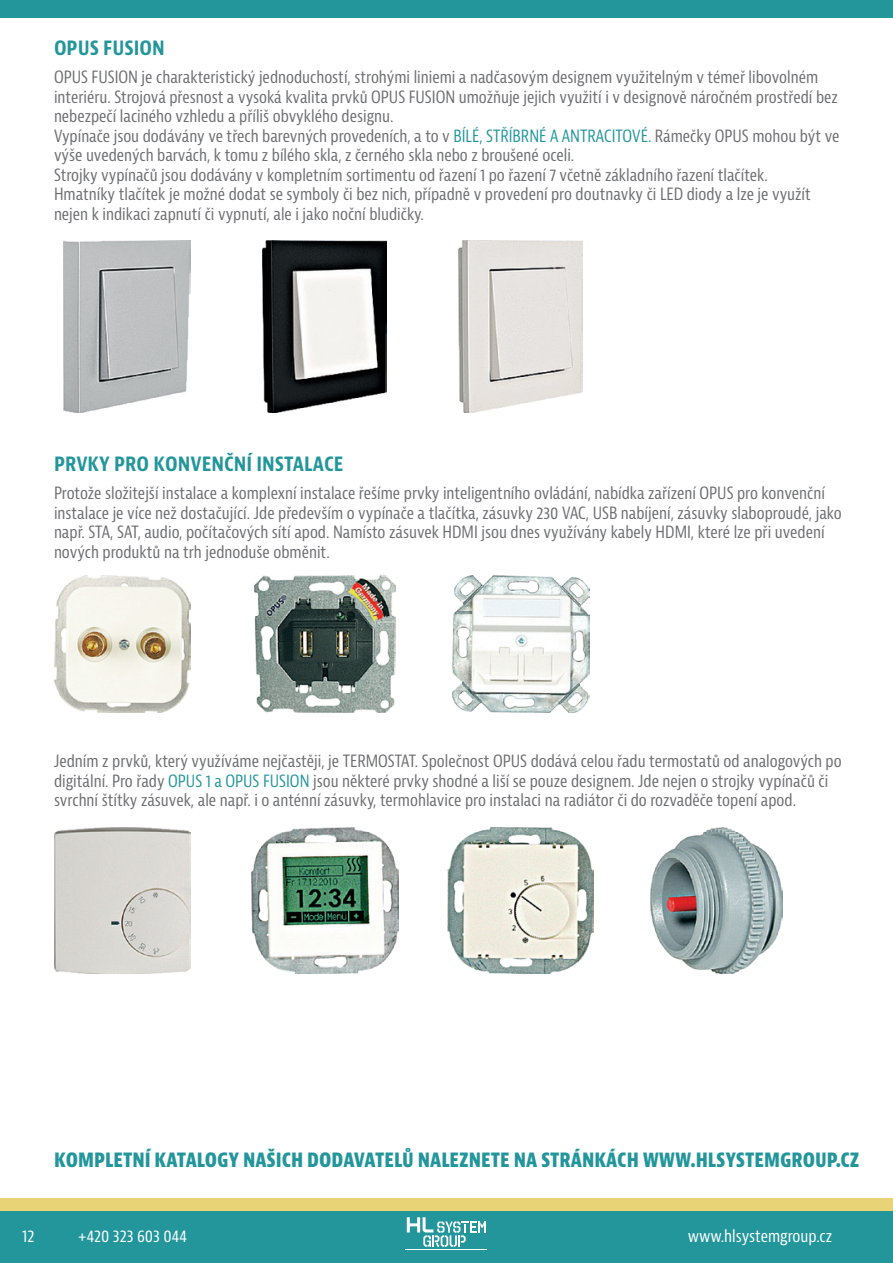
<style>
.page{position:relative;width:893px;height:1263px;background:#fff}
.page>*{position:absolute;margin:0;border:0;box-sizing:border-box;transform-origin:0 0}
.t1{font:700 condensed 21px "Bernina Sans";color:#22969b;scale:.95 1}
.t2{font:700 condensed 21px "Bernina Sans";color:#22969b}
.t3{font:condensed 16.5px/19.5px "Bernina Sans";color:#6c6d70}
.t4{font:condensed 16.5px "Bernina Sans";letter-spacing:-.005em;color:#fff}
.s1{color:#22969b}
</style>
<div class="page">
<div style="left:0;top:1211px;width:893px;height:52px;background:#22969b"></div>
<div style="left:0;top:0;width:893px;height:17px;background:#22969b"></div>
<div style="left:0;top:1198px;width:893px;height:13px;background:#e8d377"></div>
<hr style="left:406px;top:1249px;width:81px;height:1px;background:#fff">
<svg style="left:407px;top:1217px;width:79px;height:30px"></svg>
<img style="left:64px;top:240px;width:127px;height:172px">
<img style="left:459px;top:240px;width:123px;height:172px">
<img style="left:262px;top:240px;width:125px;height:172px">
<img style="left:54px;top:576px;width:137px;height:136px">
<img style="left:254px;top:576px;width:141px;height:136px">
<img style="left:452px;top:576px;width:137px;height:136px">
<img style="left:447px;top:827px;width:147px;height:147px">
<img style="left:650px;top:827px;width:133px;height:146px">
<img style="left:251px;top:827px;width:147px;height:147px">
<img style="left:54px;top:827px;width:137px;height:147px">
<p class="t2" style="left:54px;top:35px;width:112px">OPUS FUSION</p>
<p class="t3" style="left:54px;top:68px;width:787px">OPUS FUSION je charakteristický jednoduchostí, strohými liniemi a nadčasovým designem využitelným v témeř libovolném interiéru. Strojová přesnost a vysoká kvalita prvků OPUS FUSION umožňuje jejich využití i v designově náročném prostředí bez nebezpečí laciného vzhledu a příliš obvyklého designu.<br>Vypínače jsou dodávány ve třech barevných provedeních, a to v <span class="s1">BÍLÉ, STŘÍBRNÉ A ANTRACITOVÉ.</span> Rámečky OPUS mohou být ve výše uvedených barvách, k tomu z bílého skla, z černého skla nebo z broušené oceli.<br>Strojky vypínačů jsou dodávány v kompletním sortimentu od řazení 1 po řazení 7 včetně základního řazení tlačítek.<br>Hmatníky tlačítek je možné dodat se symboly či bez nich, případně v provedení pro doutnavky či LED diody a lze je využít nejen k indikaci zapnutí či vypnutí, ale i jako noční bludičky.</p>
<p class="t2" style="left:54px;top:450px;width:291px">PRVKY PRO KONVENČNÍ INSTALACE</p>
<p class="t3" style="left:54px;top:484px;width:789px">Protože složitejší instalace a komplexní instalace řešíme prvky inteligentního ovládání, nabídka zařízení OPUS pro konvenční instalace je více než dostačující. Jde především o vypínače a tlačítka, zásuvky 230 VAC, USB nabíjení, zásuvky slaboproudé, jako např. STA, SAT, audio, počítačových sítí apod. Namísto zásuvek HDMI jsou dnes využívány kabely HDMI, které lze při uvedení nových produktů na trh jednoduše obměnit.</p>
<p class="t3" style="left:54px;top:752px;width:789px">Jedním z prvků, který využíváme nejčastěji, je TERMOSTAT. Společnost OPUS dodává celou řadu termostatů od analogových po digitální. Pro řady <span class="s1">OPUS 1 a OPUS FUSION</span> jsou některé prvky shodné a liší se pouze designem. Jde nejen o strojky vypínačů či svrchní štítky zásuvek, ale např. i o anténní zásuvky, termohlavice pro instalaci na radiátor či do rozvaděče topení apod.</p>
<p class="t1" style="left:54px;top:1147px;width:849px">KOMPLETNÍ KATALOGY NAŠICH DODAVATELŮ NALEZNETE NA STRÁNKÁCH WWW.HLSYSTEMGROUP.CZ</p>
<p class="t4" style="left:22px;top:1226px;width:14px">12</p>
<p class="t4" style="left:78px;top:1226px;width:111px">+420 323 603 044</p>
<p class="t4" style="left:688px;top:1226px;width:146px">www.hlsystemgroup.cz</p>
</div>
